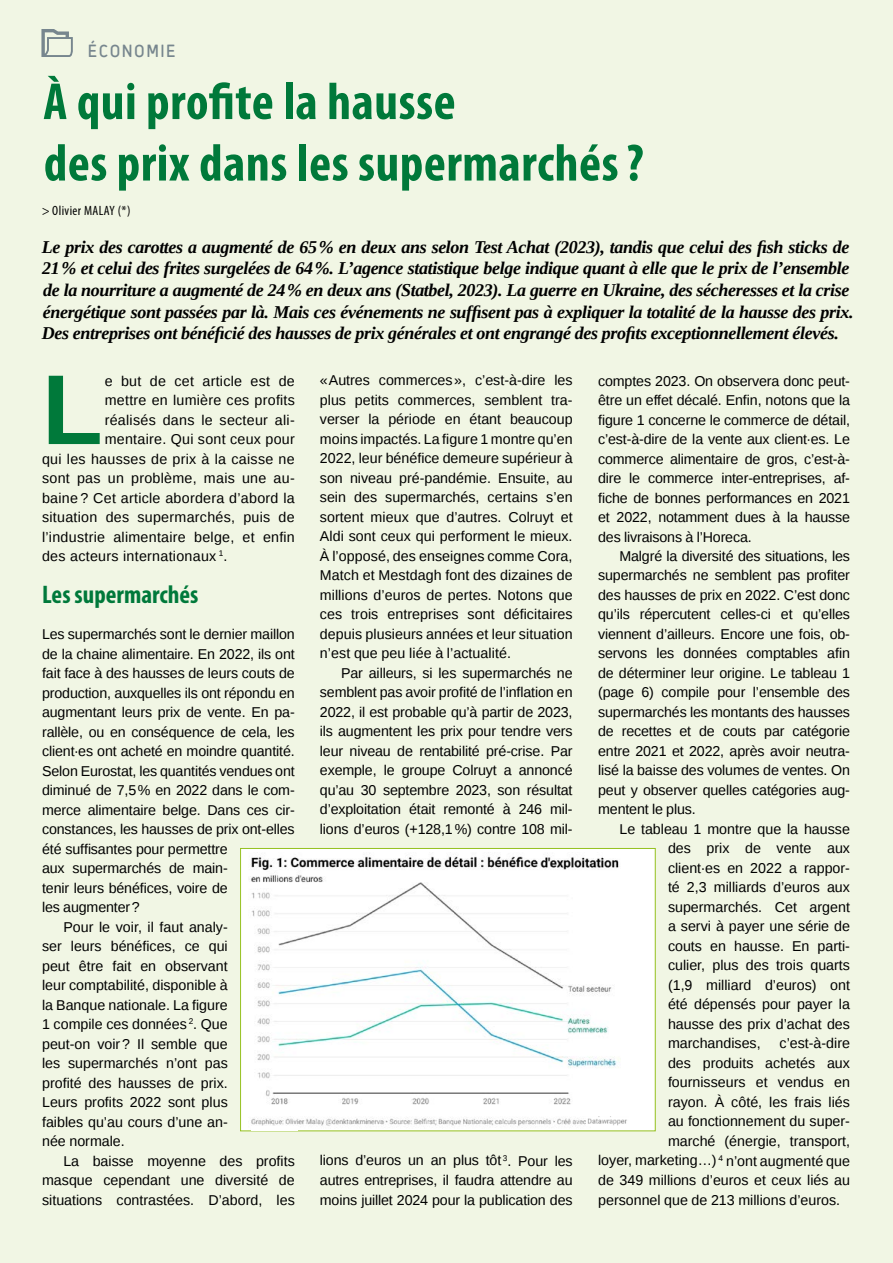
<style>
.page{position:relative;width:893px;height:1263px;background:#f1f6e4}
.page>*{position:absolute;margin:0;border:0;box-sizing:border-box;transform-origin:0 0}
.t1{font:700 99.3px "Liberation Sans";color:#00793a}
.t2{font:700 condensed 52.5px/61.5px "Myriad Pro";letter-spacing:.01em;color:#00793a}
.t3{font:700 condensed 25.5px "Myriad Pro";color:#00793a}
.t4{font:italic 700 18px/21.6px "Liberation Serif";letter-spacing:-.02em;color:#000}
.t5{font:18px "Sci Fly Sans";letter-spacing:.085em;color:#77868e}
.t6{font:14.25px/19.5px "Liberation Sans";color:#000;text-align:justify}
.t7{font:14.25px "Liberation Sans";letter-spacing:.02em;color:#000}
.t8{font:condensed 13.5px "Myriad Pro";letter-spacing:.03em;color:#000}
</style>
<div class="page">
<svg style="left:41px;top:29px;width:32px;height:28px"></svg>
<div style="left:241px;top:848px;width:414px;height:283px;background:#fff"></div>
<img style="left:249px;top:856px;width:370px;height:270px">
<div style="left:240px;top:848px;width:415px;height:283px;border:1px solid #95c11f"></div>
<hr style="left:251px;top:1126px;width:47px;height:4px;background:#fff">
<img style="left:587px;top:1117px;width:40px;height:8px">
<p class="t5" style="left:88px;top:40px;width:89px">ÉCONOMIE</p>
<h2 class="t2" style="left:43px;top:70px;width:602px">À qui profite la hausse<br>des prix dans les supermarchés?</h2>
<p class="t8" style="left:42px;top:202px;width:90px">&gt; Olivier MALAY (*)</p>
<p class="t4" style="left:42px;top:236px;width:813px">Le prix des carottes a augmenté de 65% en deux ans selon Test Achat (2023), tandis que celui des fish sticks de 21% et celui des frites surgelées de 64%. L’agence statistique belge indique quant à elle que le prix de l’ensemble de la nourriture a augmenté de 24% en deux ans (Statbel, 2023). La guerre en Ukraine, des sécheresses et la crise énergétique sont passées par là. Mais ces événements ne suffisent pas à expliquer la totalité de la hausse des prix.<br>Des entreprises ont bénéficié des hausses de prix générales et ont engrangé des profits exceptionnellement élevés.</p>
<h1 class="t1" style="left:42px;top:341px;width:62px">L</h1>
<p class="t7" style="left:105px;top:373px;width:192px">e but de cet article est de</p>
<p class="t7" style="left:105px;top:392px;width:192px">mettre en lumière ces profits</p>
<p class="t7" style="left:105px;top:412px;width:192px">réalisés dans le secteur ali-</p>
<p class="t7" style="left:105px;top:431px;width:192px">mentaire. Qui sont ceux pour</p>
<p class="t7" style="left:42px;top:451px;width:254px">qui les hausses de prix à la caisse ne</p>
<p class="t7" style="left:42px;top:470px;width:254px">sont pas un problème, mais une au-</p>
<p class="t7" style="left:42px;top:489px;width:254px">baine ? Cet article abordera d’abord la</p>
<p class="t7" style="left:42px;top:509px;width:254px">situation des supermarchés, puis de</p>
<p class="t7" style="left:42px;top:528px;width:254px">l’industrie alimentaire belge, et enfin</p>
<p class="t7" style="left:42px;top:548px;width:187px">des acteurs internationaux <sup>1</sup>.</p>
<h3 class="t3" style="left:42px;top:579px;width:158px">Les supermarchés</h3>
<p class="t6" style="left:42px;top:625px;width:254px">Les supermarchés sont le dernier maillon</p>
<p class="t6" style="left:42px;top:644px;width:254px">de la chaine alimentaire. En 2022, ils ont</p>
<p class="t6" style="left:42px;top:664px;width:254px">fait face à des hausses de leurs couts de</p>
<p class="t6" style="left:42px;top:683px;width:254px">production, auxquelles ils ont répondu en</p>
<p class="t6" style="left:42px;top:703px;width:254px">augmentant leurs prix de vente. En pa-</p>
<p class="t6" style="left:42px;top:722px;width:254px">rallèle, ou en conséquence de cela, les</p>
<p class="t6" style="left:42px;top:742px;width:254px">client·es ont acheté en moindre quantité.</p>
<p class="t6" style="left:42px;top:761px;width:254px">Selon Eurostat, les quantités vendues ont</p>
<p class="t6" style="left:42px;top:781px;width:254px">diminué de 7,5% en 2022 dans le com-</p>
<p class="t6" style="left:42px;top:800px;width:254px">merce alimentaire belge. Dans ces cir-</p>
<p class="t6" style="left:42px;top:820px;width:254px">constances, les hausses de prix ont-elles</p>
<p class="t6" style="left:42px;top:839px;width:187px">été suffisantes pour permettre</p>
<p class="t6" style="left:42px;top:859px;width:187px">aux supermarchés de main-</p>
<p class="t6" style="left:42px;top:878px;width:187px">tenir leurs bénéfices, voire de</p>
<p class="t6" style="left:42px;top:898px;width:99px">les augmenter?</p>
<p class="t6" style="left:63px;top:917px;width:166px">Pour le voir, il faut analy-</p>
<p class="t6" style="left:42px;top:937px;width:187px">ser leurs bénéfices, ce qui</p>
<p class="t6" style="left:42px;top:956px;width:187px">peut être fait en observant</p>
<p class="t6" style="left:42px;top:976px;width:187px">leur comptabilité, disponible à</p>
<p class="t6" style="left:42px;top:995px;width:187px">la Banque nationale. La figure</p>
<p class="t6" style="left:42px;top:1015px;width:187px">1 compile ces données <sup>2</sup>. Que</p>
<p class="t6" style="left:42px;top:1034px;width:187px">peut-on voir? Il semble que</p>
<p class="t6" style="left:42px;top:1054px;width:187px">les supermarchés n’ont pas</p>
<p class="t6" style="left:42px;top:1073px;width:187px">profité des hausses de prix.</p>
<p class="t6" style="left:42px;top:1093px;width:187px">Leurs profits 2022 sont plus</p>
<p class="t6" style="left:42px;top:1112px;width:187px">faibles qu’au cours d’une an-</p>
<p class="t6" style="left:42px;top:1132px;width:84px">née normale.</p>
<p class="t6" style="left:63px;top:1151px;width:233px">La baisse moyenne des profits</p>
<p class="t6" style="left:42px;top:1171px;width:254px">masque cependant une diversité de</p>
<p class="t6" style="left:42px;top:1190px;width:254px">situations contrastées. D’abord, les</p>
<p class="t6" style="left:320px;top:371px;width:254px">«Autres commerces», c’est-à-dire les plus petits commerces, semblent tra&shy;verser la période en étant beaucoup moins impactés. La figure 1 montre qu’en 2022, leur bénéfice demeure supérieur à son niveau pré-pandémie. Ensuite, au sein des supermarchés, certains s’en sortent mieux que d’autres. Colruyt et Aldi sont ceux qui performent le mieux.<br>À l’opposé, des enseignes comme Cora, Match et Mestdagh font des dizaines de millions d’euros de pertes. Notons que ces trois entreprises sont déficitaires depuis plusieurs années et leur situation n’est que peu liée à l’actualité.</p>
<p class="t6" style="left:320px;top:664px;width:254px;text-indent:21px">Par ailleurs, si les supermarchés ne semblent pas avoir profité de l’inflation en 2022, il est probable qu’à partir de 2023, ils augmentent les prix pour tendre vers leur niveau de rentabilité pré-crise. Par exemple, le groupe Colruyt a annoncé qu’au 30 septembre 2023, son résultat d’exploitation était remonté à 246 mil&shy;lions d’euros (+128,1%) contre 108 mil-</p>
<p class="t6" style="left:320px;top:1151px;width:254px">lions d’euros un an plus tôt <sup>3</sup>. Pour les autres entreprises, il faudra attendre au moins juillet 2024 pour la publication des</p>
<p class="t6" style="left:598px;top:371px;width:253px">comptes 2023. On observera donc peut&shy;être un effet décalé. Enfin, notons que la figure 1 concerne le commerce de détail, c’est-à-dire de la vente aux client·es. Le commerce alimentaire de gros, c’est-à&shy;dire le commerce inter-entreprises, af&shy;fiche de bonnes performances en 2021 et 2022, notamment dues à la hausse des livraisons à l’Horeca.</p>
<p class="t6" style="left:598px;top:547px;width:253px;text-indent:21px">Malgré la diversité des situations, les supermarchés ne semblent pas profiter des hausses de prix en 2022. C’est donc qu’ils répercutent celles-ci et qu’elles viennent d’ailleurs. Encore une fois, ob&shy;servons les données comptables afin de déterminer leur origine. Le tableau 1 (page 6) compile pour l’ensemble des supermarchés les montants des hausses de recettes et de couts par catégorie entre 2021 et 2022, après avoir neutra&shy;lisé la baisse des volumes de ventes. On peut y observer quelles catégories aug&shy;mentent le plus.</p>
<p class="t6" style="left:668px;top:820px;width:184px;text-indent:-49px">Le tableau 1 montre que la hausse des prix de vente aux client·es en 2022 a rappor&shy;té 2,3 milliards d’euros aux supermarchés. Cet argent a servi à payer une série de couts en hausse. En parti&shy;culier, plus des trois quarts (1,9 milliard d’euros) ont été dépensés pour payer la hausse des prix d’achat des marchandises,</p>
<p class="t6" style="left:779px;top:1034px;width:72px">c’est-à-dire</p>
<p class="t6" style="left:668px;top:1054px;width:184px">des produits achetés aux</p>
<p class="t6" style="left:668px;top:1073px;width:183px">fournisseurs et vendus en</p>
<p class="t6" style="left:668px;top:1093px;width:183px">rayon. À côté, les frais liés</p>
<p class="t6" style="left:668px;top:1112px;width:183px">au fonctionnement du super-</p>
<p class="t6" style="left:668px;top:1132px;width:184px">marché (énergie, transport,</p>
<p class="t6" style="left:598px;top:1151px;width:253px">loyer, marketing…) <sup>4</sup> n’ont augmenté que</p>
<p class="t6" style="left:598px;top:1171px;width:253px">de 349 millions d’euros et ceux liés au</p>
<p class="t6" style="left:598px;top:1190px;width:243px">personnel que de 213 millions d’euros.</p>
</div>
